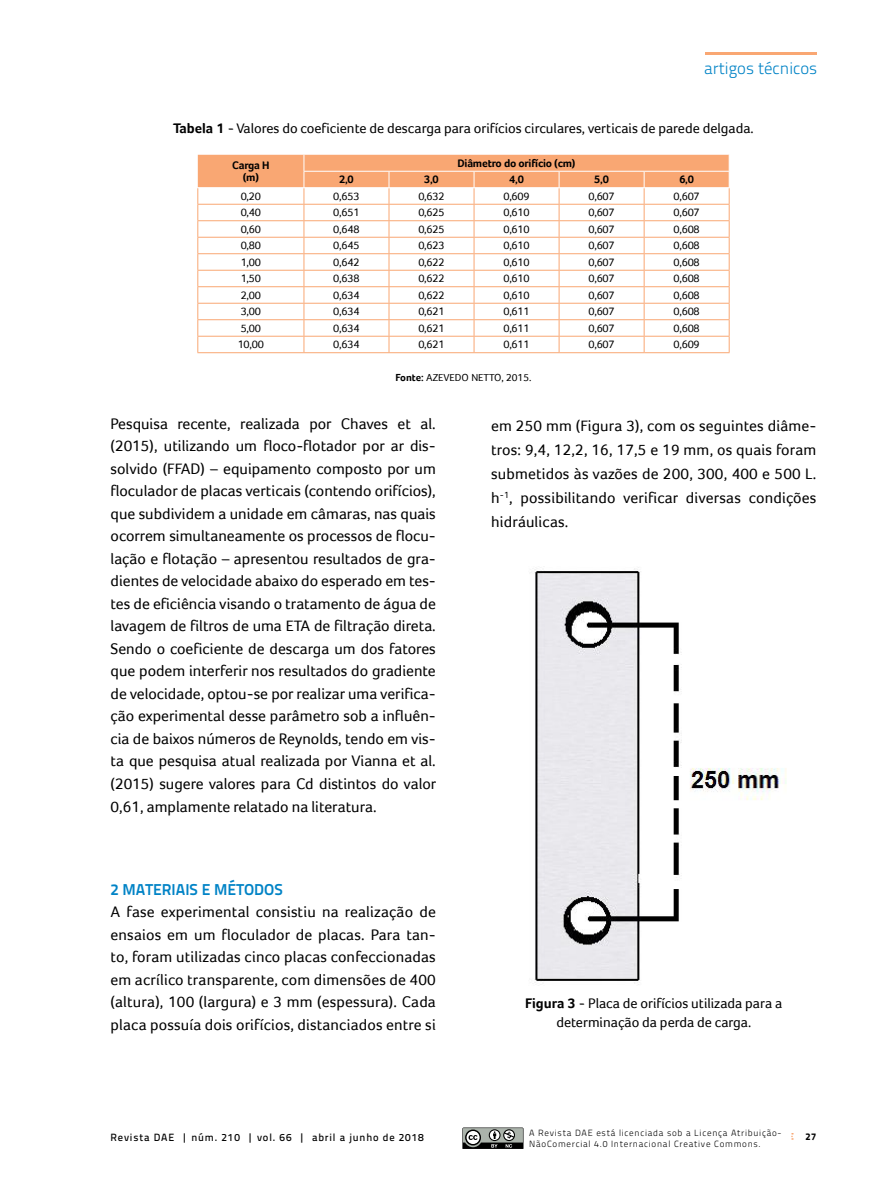
<style>
.page{position:relative;width:893px;height:1191px;background:#fff}
.page>*{position:absolute;margin:0;border:0;box-sizing:border-box;transform-origin:0 0}
.t1{font:300 16.65px "Titillium Text 22 L";color:#0083c6}
.t2{font:15.75px/22.5px "Foco";letter-spacing:.01em;color:#000;text-align:justify}
.t3{font:700 15.75px "Titillium Text 22 L";color:#0083c6}
.t4{font:14.25px/18.6px "Foco";color:#000;text-align:center}
.t5{font:11.25px "Foco";letter-spacing:-.02em;color:#000}
.t6{font:700 11.25px/12px "Foco";letter-spacing:-.02em;color:#000;text-align:center}
.t7{font:500 10.5px "Titillium Text 22 L";letter-spacing:.08em;color:#000}
.t8{font:10.5px "Foco";color:#000}
.t9{font:800 9.75px "Titillium Text 22 L";color:#000}
.t10{font:300 9px/10.5px "Titillium Text 22 L";letter-spacing:.08em;color:#000}
.s1{font-weight:700}
</style>
<div class="page">
<svg style="left:197px;top:155px;width:533px;height:197px"></svg>
<hr style="left:304px;top:171px;width:85px;height:1px;background:#fff">
<hr style="left:389px;top:171px;width:85px;height:1px;background:#fff">
<hr style="left:474px;top:171px;width:85px;height:1px;background:#fff">
<hr style="left:559px;top:171px;width:85px;height:1px;background:#fff">
<hr style="left:644px;top:171px;width:86px;height:1px;background:#fff">
<hr style="left:304px;top:187px;width:85px;height:1px;background:#fff">
<hr style="left:389px;top:187px;width:85px;height:1px;background:#fff">
<hr style="left:474px;top:187px;width:85px;height:1px;background:#fff">
<hr style="left:559px;top:187px;width:85px;height:1px;background:#fff">
<hr style="left:644px;top:187px;width:86px;height:1px;background:#fff">
<hr style="left:197px;top:270px;width:107px;height:1px;background:#f9a773">
<hr style="left:304px;top:270px;width:85px;height:1px;background:#f9a773">
<hr style="left:389px;top:270px;width:85px;height:1px;background:#f9a773">
<hr style="left:474px;top:270px;width:85px;height:1px;background:#f9a773">
<hr style="left:559px;top:270px;width:85px;height:1px;background:#f9a773">
<hr style="left:644px;top:270px;width:86px;height:1px;background:#f9a773">
<hr style="left:197px;top:286px;width:107px;height:1px;background:#f9a773">
<hr style="left:304px;top:286px;width:85px;height:1px;background:#f9a773">
<hr style="left:389px;top:286px;width:85px;height:1px;background:#f9a773">
<hr style="left:474px;top:286px;width:85px;height:1px;background:#f9a773">
<hr style="left:559px;top:286px;width:85px;height:1px;background:#f9a773">
<hr style="left:644px;top:286px;width:86px;height:1px;background:#f9a773">
<hr style="left:197px;top:336px;width:107px;height:1px;background:#f9a773">
<hr style="left:304px;top:336px;width:85px;height:1px;background:#f9a773">
<hr style="left:389px;top:336px;width:85px;height:1px;background:#f9a773">
<hr style="left:474px;top:336px;width:85px;height:1px;background:#f9a773">
<hr style="left:559px;top:336px;width:85px;height:1px;background:#f9a773">
<hr style="left:644px;top:336px;width:86px;height:1px;background:#f9a773">
<hr style="left:197px;top:352px;width:107px;height:1px;background:#f9a773">
<hr style="left:304px;top:352px;width:85px;height:1px;background:#f9a773">
<hr style="left:389px;top:352px;width:85px;height:1px;background:#f9a773">
<hr style="left:474px;top:352px;width:85px;height:1px;background:#f9a773">
<hr style="left:559px;top:352px;width:85px;height:1px;background:#f9a773">
<hr style="left:644px;top:352px;width:86px;height:1px;background:#f9a773">
<img style="left:534px;top:567px;width:252px;height:418px">
<svg style="left:791px;top:1133px;width:2px;height:6px"></svg>
<hr style="left:705px;top:52px;width:111px;height:3px;background:#f9a773">
<svg style="left:462px;top:1127px;width:61px;height:22px"></svg>
<p class="t1" style="left:704px;top:56px;width:115px">artigos técnicos</p>
<p class="t4" style="left:173px;top:119px;width:582px"><span class="s1">Tabela 1</span> - Valores do coeficiente de descarga para orifícios circulares, verticais de parede delgada.</p>
<p class="t6" style="left:232px;top:159px;width:39px">Carga H (m)</p>
<p class="t6" style="left:458px;top:157px;width:119px">Diâmetro do orifício (cm)</p>
<p class="t6" style="left:339px;top:174px;width:16px">2,0</p>
<p class="t6" style="left:424px;top:174px;width:16px">3,0</p>
<p class="t6" style="left:509px;top:174px;width:16px">4,0</p>
<p class="t6" style="left:594px;top:174px;width:16px">5,0</p>
<p class="t6" style="left:679px;top:174px;width:16px">6,0</p>
<p class="t5" style="left:241px;top:190px;width:22px">0,20</p>
<p class="t5" style="left:333px;top:190px;width:28px">0,653</p>
<p class="t5" style="left:418px;top:190px;width:28px">0,632</p>
<p class="t5" style="left:503px;top:190px;width:28px">0,609</p>
<p class="t5" style="left:588px;top:190px;width:28px">0,607</p>
<p class="t5" style="left:673px;top:190px;width:28px">0,607</p>
<p class="t5" style="left:241px;top:206px;width:22px">0,40</p>
<p class="t5" style="left:333px;top:206px;width:28px">0,651</p>
<p class="t5" style="left:418px;top:206px;width:28px">0,625</p>
<p class="t5" style="left:503px;top:206px;width:28px">0,610</p>
<p class="t5" style="left:588px;top:206px;width:28px">0,607</p>
<p class="t5" style="left:673px;top:206px;width:28px">0,607</p>
<p class="t5" style="left:241px;top:223px;width:22px">0,60</p>
<p class="t5" style="left:333px;top:223px;width:28px">0,648</p>
<p class="t5" style="left:418px;top:223px;width:28px">0,625</p>
<p class="t5" style="left:503px;top:223px;width:28px">0,610</p>
<p class="t5" style="left:588px;top:223px;width:28px">0,607</p>
<p class="t5" style="left:673px;top:223px;width:28px">0,608</p>
<p class="t5" style="left:241px;top:239px;width:22px">0,80</p>
<p class="t5" style="left:333px;top:239px;width:28px">0,645</p>
<p class="t5" style="left:418px;top:239px;width:28px">0,623</p>
<p class="t5" style="left:503px;top:239px;width:28px">0,610</p>
<p class="t5" style="left:588px;top:239px;width:28px">0,607</p>
<p class="t5" style="left:673px;top:239px;width:28px">0,608</p>
<p class="t5" style="left:241px;top:256px;width:22px">1,00</p>
<p class="t5" style="left:333px;top:256px;width:28px">0,642</p>
<p class="t5" style="left:418px;top:256px;width:28px">0,622</p>
<p class="t5" style="left:503px;top:256px;width:28px">0,610</p>
<p class="t5" style="left:588px;top:256px;width:28px">0,607</p>
<p class="t5" style="left:673px;top:256px;width:28px">0,608</p>
<p class="t5" style="left:241px;top:272px;width:22px">1,50</p>
<p class="t5" style="left:333px;top:272px;width:28px">0,638</p>
<p class="t5" style="left:418px;top:272px;width:28px">0,622</p>
<p class="t5" style="left:503px;top:272px;width:28px">0,610</p>
<p class="t5" style="left:588px;top:272px;width:28px">0,607</p>
<p class="t5" style="left:673px;top:272px;width:28px">0,608</p>
<p class="t5" style="left:241px;top:289px;width:22px">2,00</p>
<p class="t5" style="left:333px;top:289px;width:28px">0,634</p>
<p class="t5" style="left:418px;top:289px;width:28px">0,622</p>
<p class="t5" style="left:503px;top:289px;width:28px">0,610</p>
<p class="t5" style="left:588px;top:289px;width:28px">0,607</p>
<p class="t5" style="left:673px;top:289px;width:28px">0,608</p>
<p class="t5" style="left:241px;top:305px;width:22px">3,00</p>
<p class="t5" style="left:333px;top:305px;width:28px">0,634</p>
<p class="t5" style="left:418px;top:305px;width:28px">0,621</p>
<p class="t5" style="left:503px;top:305px;width:28px">0,611</p>
<p class="t5" style="left:588px;top:305px;width:28px">0,607</p>
<p class="t5" style="left:673px;top:305px;width:28px">0,608</p>
<p class="t5" style="left:241px;top:322px;width:22px">5,00</p>
<p class="t5" style="left:333px;top:322px;width:28px">0,634</p>
<p class="t5" style="left:418px;top:322px;width:28px">0,621</p>
<p class="t5" style="left:503px;top:322px;width:28px">0,611</p>
<p class="t5" style="left:588px;top:322px;width:28px">0,607</p>
<p class="t5" style="left:673px;top:322px;width:28px">0,608</p>
<p class="t5" style="left:238px;top:338px;width:28px">10,00</p>
<p class="t5" style="left:333px;top:338px;width:28px">0,634</p>
<p class="t5" style="left:418px;top:338px;width:28px">0,621</p>
<p class="t5" style="left:503px;top:338px;width:28px">0,611</p>
<p class="t5" style="left:588px;top:338px;width:28px">0,607</p>
<p class="t5" style="left:673px;top:338px;width:28px">0,609</p>
<p class="t8" style="left:395px;top:372px;width:138px"><span class="s1">Fonte:</span> AZEVEDO NETTO, 2015.</p>
<p class="t2" style="left:111px;top:412px;width:327px">Pesquisa recente, realizada por Chaves et al. (2015), utilizando um floco-flotador por ar dis&shy;solvido (FFAD) – equipamento composto por um floculador de placas verticais (contendo orifícios), que subdividem a unidade em câmaras, nas quais ocorrem simultaneamente os processos de flocu&shy;lação e flotação – apresentou resultados de gra&shy;dientes de velocidade abaixo do esperado em tes&shy;tes de eficiência visando o tratamento de água de lavagem de filtros de uma ETA de filtração direta.<br>Sendo o coeficiente de descarga um dos fatores que podem interferir nos resultados do gradiente de velocidade, optou-se por realizar uma verifica&shy;ção experimental desse parâmetro sob a influên&shy;cia de baixos números de Reynolds, tendo em vis&shy;ta que pesquisa atual realizada por Vianna et al. (2015) sugere valores para Cd distintos do valor 0,61, amplamente relatado na literatura.</p>
<p class="t2" style="left:491px;top:414px;width:327px;line-height:23.9px">em 250 mm (Figura 3), com os seguintes diâme&shy;tros: 9,4, 12,2, 16, 17,5 e 19 mm, os quais foram submetidos às vazões de 200, 300, 400 e 500 L. h<sup>-1</sup>, possibilitando verificar diversas condições hidráulicas.</p>
<p class="t3" style="left:111px;top:877px;width:174px">2 MATERIAIS E MÉTODOS</p>
<p class="t2" style="left:111px;top:900px;width:327px">A fase experimental consistiu na realização de ensaios em um floculador de placas. Para tan&shy;to, foram utilizadas cinco placas confeccionadas em acrílico transparente, com dimensões de 400 (altura), 100 (largura) e 3 mm (espessura). Cada placa possuía dois orifícios, distanciados entre si</p>
<p class="t7" style="left:111px;top:1129px;width:315px">Revista DAE | núm. 210 | vol. 66 | abril a junho de 2018</p>
<p class="t4" style="left:525px;top:994px;width:259px"><span class="s1">Figura 3</span> - Placa de orifícios utilizada para a determinação da perda de carga.</p>
<p class="t10" style="left:529px;top:1127px;width:254px">A Revista DAE está licenciada sob a Licença Atribuição-<br>NãoComercial 4.0 Internacional Creative Commons.</p>
<p class="t9" style="left:805px;top:1129px;width:13px">27</p>
</div>
